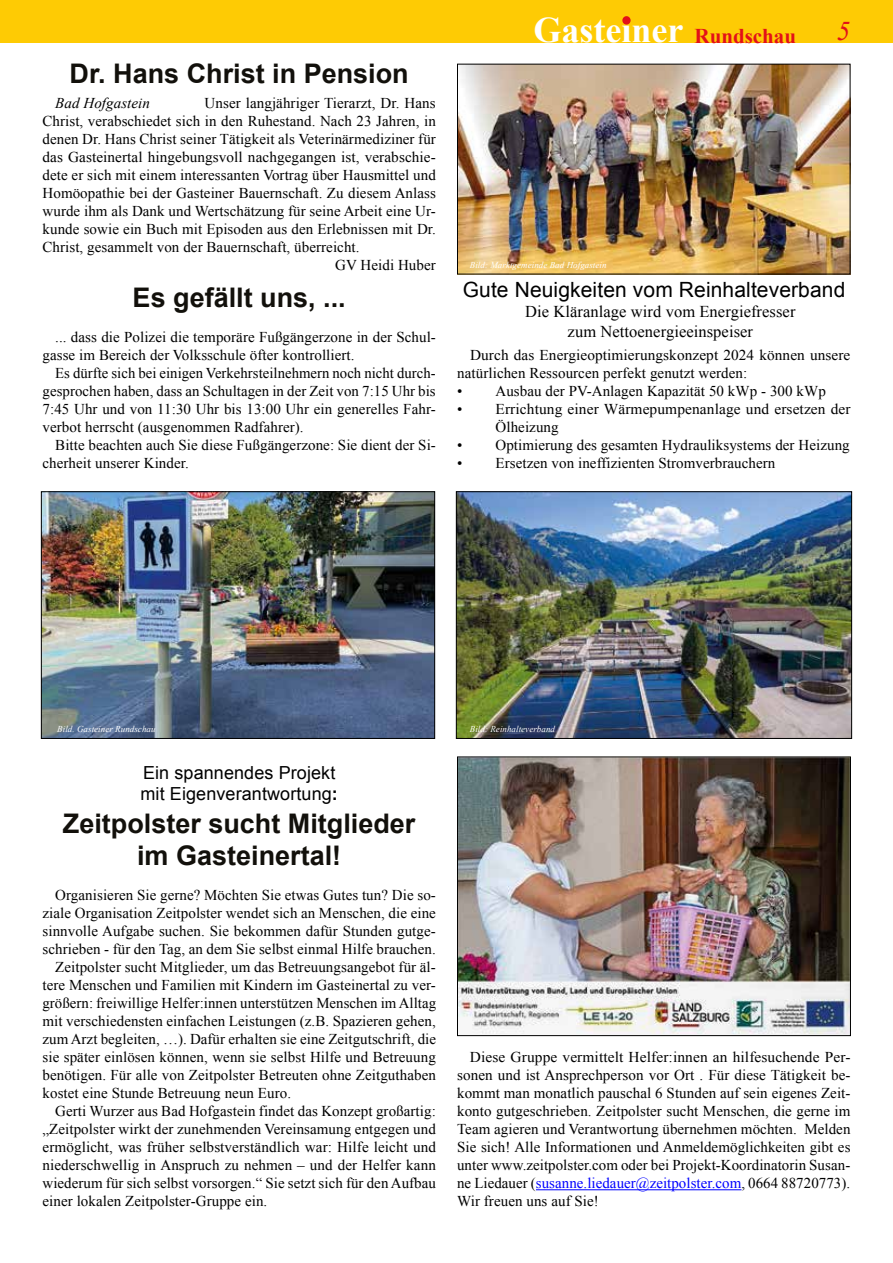
<style>
.page{position:relative;width:893px;height:1263px;background:#fff}
.page>*{position:absolute;margin:0;border:0;box-sizing:border-box;transform-origin:0 0}
.t1{font:700 36px "Times New Roman";color:#fff}
.t2{font:700 27px/32.4px "Arial";color:#12100b;text-align:center}
.t3{font:italic 27px "Times New Roman";color:#e31019}
.t4{font:21px "Arial";letter-spacing:.005em;color:#000}
.t5{font:18px/21.6px "Arial";letter-spacing:.005em;color:#000}
.t6{font:16.5px/19.8px "Times New Roman";letter-spacing:.005em;color:#000;text-align:center}
.t7{font:15px/18px "Times New Roman";letter-spacing:.005em;color:#000}
.t8{font:italic 15px "Times New Roman";letter-spacing:.005em;color:#000}
.t9{font:italic 9px "Times New Roman";letter-spacing:.005em;color:#fff}
.s1{font-size:21px;color:#e31019}
.s2{font-weight:700}
.s3{color:#00f}
</style>
<div class="page">
<div style="left:0;top:0;width:893px;height:43px;background:#fecb04"></div>
<div style="left:622px;top:16px;width:9px;height:9px;background:#e31019;border-radius:50%"></div>
<img style="left:459px;top:758px;width:390px;height:276px">
<div style="left:457px;top:756px;width:394px;height:280px;border:1px solid #000"></div>
<hr style="left:536px;top:1189px;width:205px;height:1px;background:#00f">
<img style="left:43px;top:493px;width:390px;height:244px">
<div style="left:41px;top:491px;width:394px;height:248px;border:1px solid #000"></div>
<img style="left:459px;top:66px;width:389px;height:206px">
<img style="left:458px;top:493px;width:392px;height:244px">
<div style="left:456px;top:491px;width:396px;height:248px;border:1px solid #000"></div>
<h1 class="t1" style="left:533px;top:6px;width:264px">Gasteiner <span class="s1">Rundschau</span></h1>
<h2 class="t3" style="left:837px;top:12px;width:15px">5</h2>
<h2 class="t2" style="left:70px;top:59px;width:341px">Dr. Hans Christ in Pension</h2>
<p class="t8" style="left:55px;top:93px;width:96px">Bad Hofgastein</p>
<p class="t7" style="left:205px;top:94px;width:233px">Unser langjähriger Tierarzt, Dr. Hans</p>
<p class="t7" style="left:43px;top:112px;width:395px">Christ, verabschiedet sich in den Ruhestand. Nach 23 Jahren, in</p>
<p class="t7" style="left:43px;top:130px;width:395px">denen Dr. Hans Christ seiner Tätigkeit als Veterinärmediziner für</p>
<p class="t7" style="left:43px;top:148px;width:395px">das Gasteinertal hingebungsvoll nachgegangen ist, verabschie-</p>
<p class="t7" style="left:43px;top:166px;width:395px">dete er sich mit einem interessanten Vortrag über Hausmittel und</p>
<p class="t7" style="left:43px;top:184px;width:395px">Homöopathie bei der Gasteiner Bauernschaft. Zu diesem Anlass</p>
<p class="t7" style="left:43px;top:202px;width:395px">wurde ihm als Dank und Wertschätzung für seine Arbeit eine Ur-</p>
<p class="t7" style="left:43px;top:220px;width:395px">kunde sowie ein Buch mit Episoden aus den Erlebnissen mit Dr.</p>
<p class="t7" style="left:43px;top:238px;width:319px">Christ, gesammelt von der Bauernschaft, überreicht.</p>
<p class="t7" style="left:335px;top:256px;width:102px">GV Heidi Huber</p>
<p class="t9" style="left:470px;top:259px;width:138px">Bild: Marktgemeinde Bad Hofgastein</p>
<h3 class="t4" style="left:463px;top:276px;width:384px">Gute Neuigkeiten vom Reinhalteverband</h3>
<p class="t6" style="left:525px;top:301px;width:272px">Die Kläranlage wird vom Energiefresser zum Nettoenergieeinspeiser</p>
<p class="t7" style="left:457px;top:346px;width:395px;text-indent:13px">Durch das Energieoptimierungskonzept 2024 können unsere natürlichen Ressourcen perfekt genutzt werden:</p>
<p class="t7" style="left:457px;top:382px;width:370px">• Ausbau der PV-Anlagen Kapazität 50 kWp - 300 kWp</p>
<p class="t7" style="left:496px;top:400px;width:357px;text-indent:-38px">• Errichtung einer Wärmepumpenanlage und ersetzen der<br>Ölheizung</p>
<p class="t7" style="left:457px;top:436px;width:394px">• Optimierung des gesamten Hydrauliksystems der Heizung</p>
<p class="t7" style="left:457px;top:454px;width:320px">• Ersetzen von ineffizienten Stromverbrauchern</p>
<h2 class="t2" style="left:133px;top:282px;width:215px">Es gefällt uns, ...</h2>
<p class="t7" style="left:43px;top:328px;width:395px;text-indent:13px">... dass die Polizei die temporäre Fußgängerzone in der Schul&shy;gasse im Bereich der Volksschule öfter kontrolliert.</p>
<p class="t7" style="left:43px;top:364px;width:395px;text-align:justify;text-indent:13px">Es dürfte sich bei einigen Verkehrsteilnehmern noch nicht durch&shy;gesprochen haben, dass an Schultagen in der Zeit von 7:15 Uhr bis 7:45 Uhr und von 11:30 Uhr bis 13:00 Uhr ein generelles Fahr&shy;verbot herrscht (ausgenommen Radfahrer).</p>
<p class="t7" style="left:43px;top:436px;width:395px;text-indent:13px">Bitte beachten auch Sie diese Fußgängerzone: Sie dient der Si&shy;cherheit unserer Kinder.</p>
<p class="t9" style="left:57px;top:723px;width:100px">Bild. Gasteiner Rundschau</p>
<p class="t5" style="left:141px;top:762px;width:199px">Ein spannendes Projekt mit Eigenverantwortung<span class="s2">:</span></p>
<h2 class="t2" style="left:63px;top:808px;width:354px">Zeitpolster sucht Mitglieder im Gasteinertal!</h2>
<p class="t7" style="left:55px;top:886px;width:382px">Organisieren Sie gerne? Möchten Sie etwas Gutes tun? Die so-</p>
<p class="t7" style="left:43px;top:904px;width:395px">ziale Organisation Zeitpolster wendet sich an Menschen, die eine</p>
<p class="t7" style="left:43px;top:922px;width:395px">sinnvolle Aufgabe suchen. Sie bekommen dafür Stunden gutge-</p>
<p class="t7" style="left:43px;top:940px;width:395px">schrieben - für den Tag, an dem Sie selbst einmal Hilfe brauchen.</p>
<p class="t7" style="left:55px;top:958px;width:382px">Zeitpolster sucht Mitglieder, um das Betreuungsangebot für äl-</p>
<p class="t7" style="left:43px;top:976px;width:395px">tere Menschen und Familien mit Kindern im Gasteinertal zu ver-</p>
<p class="t7" style="left:43px;top:994px;width:395px">größern: freiwillige Helfer:innen unterstützen Menschen im Alltag</p>
<p class="t7" style="left:43px;top:1012px;width:395px">mit verschiedensten einfachen Leistungen (z.B. Spazieren gehen,</p>
<p class="t7" style="left:43px;top:1030px;width:395px">zum Arzt begleiten, …). Dafür erhalten sie eine Zeitgutschrift, die</p>
<p class="t7" style="left:43px;top:1048px;width:395px">sie später einlösen können, wenn sie selbst Hilfe und Betreuung</p>
<p class="t7" style="left:43px;top:1066px;width:395px">benötigen. Für alle von Zeitpolster Betreuten ohne Zeitguthaben</p>
<p class="t7" style="left:43px;top:1084px;width:250px">kostet eine Stunde Betreuung neun Euro.</p>
<p class="t7" style="left:55px;top:1102px;width:382px">Gerti Wurzer aus Bad Hofgastein findet das Konzept großartig:</p>
<p class="t7" style="left:43px;top:1120px;width:395px">„Zeitpolster wirkt der zunehmenden Vereinsamung entgegen und</p>
<p class="t7" style="left:43px;top:1138px;width:395px">ermöglicht, was früher selbstverständlich war: Hilfe leicht und</p>
<p class="t7" style="left:43px;top:1156px;width:395px">niederschwellig in Anspruch zu nehmen – und der Helfer kann</p>
<p class="t7" style="left:43px;top:1174px;width:395px">wiederum für sich selbst vorsorgen.“ Sie setzt sich für den Aufbau</p>
<p class="t7" style="left:43px;top:1192px;width:226px">einer lokalen Zeitpolster-Gruppe ein.</p>
<p class="t9" style="left:470px;top:723px;width:87px">Bild: Reinhalteverband</p>
<p class="t7" style="left:457px;top:1048px;width:395px;text-align:justify;text-indent:13px">Diese Gruppe vermittelt Helfer:innen an hilfesuchende Per&shy;sonen und ist Ansprechperson vor Ort . Für diese Tätigkeit be&shy;kommt man monatlich pauschal 6 Stunden auf sein eigenes Zeit&shy;konto gutgeschrieben. Zeitpolster sucht Menschen, die gerne im Team agieren und Verantwortung übernehmen möchten. Melden Sie sich! Alle Informationen und Anmeldemöglichkeiten gibt es unter www.zeitpolster.com oder bei Projekt-Koordinatorin Susan&shy;ne Liedauer (<span class="s3">susanne.liedauer@zeitpolster.com</span>, 0664 88720773).<br>Wir freuen uns auf Sie!</p>
</div>
